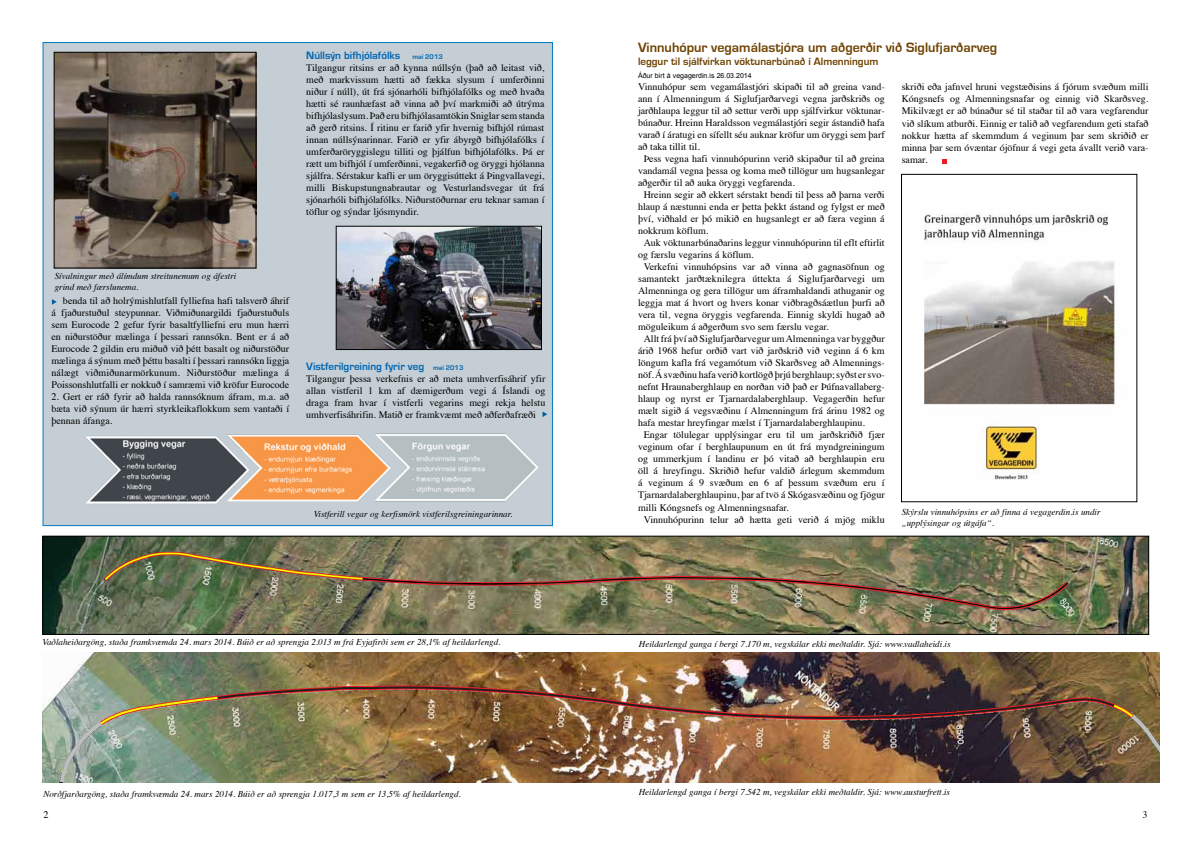
<style>
.page{position:relative;width:1191px;height:842px;background:#fff}
.page>*{position:absolute;margin:0;border:0;box-sizing:border-box;transform-origin:0 0}
.t1{font:700 14px "Eurostile";color:#6e4200}
.t2{font:700 11px "Eurostile";color:#0065b2}
.t3{font:700 11px "Eurostile";color:#6e4200}
.t4{font:10px/12px "Times";color:#000;text-align:justify}
.t5{font:italic 9px/11px "Times";color:#000}
.t6{font:7px "Arial";color:#000}
.s1{font-size:7px}
</style>
<div class="page">
<div style="left:43px;top:43px;width:509px;height:483px;background:#c4ced4"></div>
<img style="left:45px;top:538px;width:1102px;height:95px">
<svg style="left:105px;top:554px;width:964px;height:57px;background:#797757"></svg>
<img style="left:104px;top:552px;width:963px;height:56px">
<img style="left:103px;top:552px;width:261px;height:30px">
<div style="left:43px;top:536px;width:1106px;height:99px;border:1px solid #000"></div>
<img style="left:43px;top:652px;width:1116px;height:130px">
<img style="left:97px;top:683px;width:1039px;height:44px">
<img style="left:99px;top:685px;width:1035px;height:40px">
<svg style="left:1111px;top:703px;width:48px;height:53px;background:#846c47"></svg>
<img style="left:57px;top:695px;width:163px;height:87px">
<svg style="left:52px;top:299px;width:5px;height:6px"></svg>
<img style="left:924px;top:213px;width:191px;height:267px">
<div style="left:901px;top:174px;width:236px;height:328px;border:1px solid #000"></div>
<svg style="left:942px;top:159px;width:5px;height:4px"></svg>
<img style="left:56px;top:54px;width:198px;height:212px">
<div style="left:54px;top:52px;width:202px;height:216px;border:1px solid #000"></div>
<img style="left:85px;top:432px;width:468px;height:81px">
<img style="left:338px;top:228px;width:202px;height:120px">
<div style="left:336px;top:226px;width:206px;height:124px;border:1px solid #000"></div>
<svg style="left:542px;top:411px;width:5px;height:6px"></svg>
<p class="t2" style="left:306px;top:49px;width:138px">Núllsýn bifhjólafólks <span class="s1">maí 2013</span></p>
<p class="t4" style="left:306px;top:61px;width:240px">Tilgangur ritsins er að kynna núllsýn (það að leitast við, með markvissum hætti að fækka slysum í umferðinni niður í núll), út frá sjónarhóli bifhjólafólks og með hvaða hætti sé raunhæfast að vinna að því markmiði að útrýma bifhjólaslysum. Það eru bifhjólasamtökin Sniglar sem standa að gerð ritsins. Í ritinu er farið yfir hvernig bifhjól rúmast innan núllsýnarinnar. Farið er yfir ábyrgð bifhjólafólks í umferðaröryggislegu tilliti og þjálfun bifhjólafólks. Þá er rætt um bifhjól í umferðinni, vegakerfið og öryggi hjólanna sjálfra. Sérstakur kafli er um öryggisúttekt á Þingvallavegi, milli Biskupstungnabrautar og Vesturlandsvegar út frá sjónarhóli bifhjólafólks. Niðurstöðurnar eru teknar saman í töflur og sýndar ljósmyndir.</p>
<p class="t5" style="left:55px;top:270px;width:183px">Sívalningur með álímdum streitunemum og áfestri grind með færslunema.</p>
<p class="t4" style="left:51px;top:294px;width:239px;text-indent:11px">benda til að holrýmishlutfall fylliefna hafi talsverð áhrif á fjaðurstuðul steypunnar. Viðmiðunargildi fjaðurstuðuls sem Eurocode 2 gefur fyrir basaltfylliefni eru mun hærri en niðurstöður mælinga í þessari rannsókn. Bent er á að Eurocode 2 gildin eru miðuð við þétt basalt og niðurstöður mælinga á sýnum með þéttu basalti í þessari rannsókn liggja nálægt viðmiðunarmörkunum. Niðurstöður mælinga á Poissonshlutfalli er nokkuð í samræmi við kröfur Eurocode</p>
<p class="t4" style="left:51px;top:390px;width:239px">2. Gert er ráð fyrir að halda rannsóknum áfram, m.a. að bæta við sýnum úr hærri styrkleikaflokkum sem vantaði í þennan áfanga.</p>
<p class="t2" style="left:306px;top:360px;width:159px">Vistferilgreining fyrir veg <span class="s1">maí 2013</span></p>
<p class="t4" style="left:306px;top:371px;width:241px">Tilgangur þessa verkefnis er að meta umhverfisáhrif yfir allan vistferil 1 km af dæmigerðum vegi á Íslandi og draga fram hvar í vistferli vegarins megi rekja helstu umhverfisáhrifin. Matið er framkvæmt með aðferðafræði</p>
<p class="t5" style="left:314px;top:507px;width:200px">Vistferill vegar og kerfismörk vistferilsgreiningarinnar.</p>
<h1 class="t1" style="left:638px;top:40px;width:361px">Vinnuhópur vegamálastjóra um aðgerðir við Siglufjarðarveg</h1>
<p class="t3" style="left:638px;top:55px;width:242px">leggur til sjálfvirkan vöktunarbúnað í Almenningum</p>
<p class="t6" style="left:638px;top:71px;width:115px">Áður birt á vegagerdin.is 26.03.2014</p>
<p class="t4" style="left:638px;top:80px;width:248px">Vinnuhópur sem vegamálastjóri skipaði til að greina vand-</p>
<p class="t4" style="left:638px;top:92px;width:248px">ann í Almenningum á Siglufjarðarvegi vegna jarðskriðs og</p>
<p class="t4" style="left:638px;top:104px;width:248px">jarðhlaupa leggur til að settur verði upp sjálfvirkur vöktunar-</p>
<p class="t4" style="left:638px;top:116px;width:248px">búnaður. Hreinn Haraldsson vegmálastjóri segir ástandið hafa</p>
<p class="t4" style="left:638px;top:128px;width:248px">varað í áratugi en sífellt séu auknar kröfur um öryggi sem þarf</p>
<p class="t4" style="left:638px;top:140px;width:63px">að taka tillit til.</p>
<p class="t4" style="left:643px;top:152px;width:242px">Þess vegna hafi vinnuhópurinn verið skipaður til að greina</p>
<p class="t4" style="left:638px;top:164px;width:248px">vandamál vegna þessa og koma með tillögur um hugsanlegar</p>
<p class="t4" style="left:638px;top:176px;width:158px">aðgerðir til að auka öryggi vegfarenda.</p>
<p class="t4" style="left:643px;top:188px;width:242px">Hreinn segir að ekkert sérstakt bendi til þess að þarna verði</p>
<p class="t4" style="left:638px;top:200px;width:248px">hlaup á næstunni enda er þetta þekkt ástand og fylgst er með</p>
<p class="t4" style="left:638px;top:212px;width:248px">því, viðhald er þó mikið en hugsanlegt er að færa veginn á</p>
<p class="t4" style="left:638px;top:224px;width:72px">nokkrum köflum.</p>
<p class="t4" style="left:643px;top:236px;width:242px">Auk vöktunarbúnaðarins leggur vinnuhópurinn til eflt eftirlit</p>
<p class="t4" style="left:638px;top:248px;width:117px">og færslu vegarins á köflum.</p>
<p class="t4" style="left:643px;top:260px;width:242px">Verkefni vinnuhópsins var að vinna að gagnasöfnun og</p>
<p class="t4" style="left:638px;top:272px;width:248px">samantekt jarðtæknilegra úttekta á Siglufjarðarvegi um</p>
<p class="t4" style="left:638px;top:284px;width:248px">Almenninga og gera tillögur um áframhaldandi athuganir og</p>
<p class="t4" style="left:638px;top:296px;width:248px">leggja mat á hvort og hvers konar viðbragðsáætlun þurfi að</p>
<p class="t4" style="left:638px;top:308px;width:248px">vera til, vegna öryggis vegfarenda. Einnig skyldi hugað að</p>
<p class="t4" style="left:638px;top:320px;width:192px">möguleikum á aðgerðum svo sem færslu vegar.</p>
<p class="t4" style="left:643px;top:332px;width:242px">Allt frá því að Siglufjarðarvegur um Almenninga var byggður</p>
<p class="t4" style="left:638px;top:344px;width:248px">árið 1968 hefur orðið vart við jarðskrið við veginn á 6 km</p>
<p class="t4" style="left:638px;top:356px;width:248px">löngum kafla frá vegamótum við Skarðsveg að Almennings-</p>
<p class="t4" style="left:638px;top:368px;width:248px">nöf. Á svæðinu hafa verið kortlögð þrjú berghlaup; syðst er svo-</p>
<p class="t4" style="left:638px;top:380px;width:248px">nefnt Hraunaberghlaup en norðan við það er Þúfnavallaberg-</p>
<p class="t4" style="left:638px;top:392px;width:248px">hlaup og nyrst er Tjarnardalaberghlaup. Vegagerðin hefur</p>
<p class="t4" style="left:638px;top:404px;width:248px">mælt sigið á vegsvæðinu í Almenningum frá árinu 1982 og</p>
<p class="t4" style="left:638px;top:416px;width:228px">hafa mestar hreyfingar mælst í Tjarnardalaberghlaupinu.</p>
<p class="t4" style="left:643px;top:428px;width:242px">Engar tölulegar upplýsingar eru til um jarðskriðið fjær</p>
<p class="t4" style="left:638px;top:440px;width:248px">veginum ofar í berghlaupunum en út frá myndgreiningum</p>
<p class="t4" style="left:638px;top:452px;width:248px">og ummerkjum í landinu er þó vitað að berghlaupin eru</p>
<p class="t4" style="left:638px;top:464px;width:248px">öll á hreyfingu. Skriðið hefur valdið árlegum skemmdum</p>
<p class="t4" style="left:638px;top:476px;width:248px">á veginum á 9 svæðum en 6 af þessum svæðum eru í</p>
<p class="t4" style="left:638px;top:488px;width:248px">Tjarnardalaberghlaupinu, þar af tvö á Skógasvæðinu og fjögur</p>
<p class="t4" style="left:638px;top:500px;width:152px">milli Kóngsnefs og Almenningsnafar.</p>
<p class="t4" style="left:643px;top:512px;width:242px">Vinnuhópurinn telur að hætta geti verið á mjög miklu</p>
<p class="t4" style="left:901px;top:80px;width:248px">skriði eða jafnvel hruni vegstæðisins á fjórum svæðum milli Kóngsnefs og Almenningsnafar og einnig við Skarðsveg.<br>Mikilvægt er að búnaður sé til staðar til að vara vegfarendur við slíkum atburði. Einnig er talið að vegfarendum geti stafað nokkur hætta af skemmdum á veginum þar sem skriðið er minna þar sem óvæntar ójöfnur á vegi geta ávallt verið vara&shy;samar.</p>
<p class="t5" style="left:901px;top:506px;width:200px">Skýrslu vinnuhópsins er að finna á vegagerdin.is undir „upplýsingar og útgáfa“.</p>
<p class="t5" style="left:43px;top:636px;width:459px">Vaðlaheiðargöng, staða framkvæmda 24. mars 2014. Búið er að sprengja 2.013 m frá Eyjafirði sem er 28,1% af heildarlengd.</p>
<p class="t5" style="left:639px;top:638px;width:313px">Heildarlengd ganga í bergi 7.170 m, vegskálar ekki meðtaldir. Sjá: www.vadlaheidi.is</p>
<p class="t5" style="left:43px;top:787px;width:419px">Norðfjarðargöng, staða framkvæmda 24. mars 2014. Búið er að sprengja 1.017,3 m sem er 13,5% af heildarlengd.</p>
<p class="t5" style="left:638px;top:786px;width:313px">Heildarlengd ganga í bergi 7.542 m, vegskálar ekki meðtaldir. Sjá: www.austurfrett.is</p>
<p class="t4" style="left:44px;top:808px;width:6px">2</p>
<p class="t4" style="left:1142px;top:808px;width:6px">3</p>
</div>
